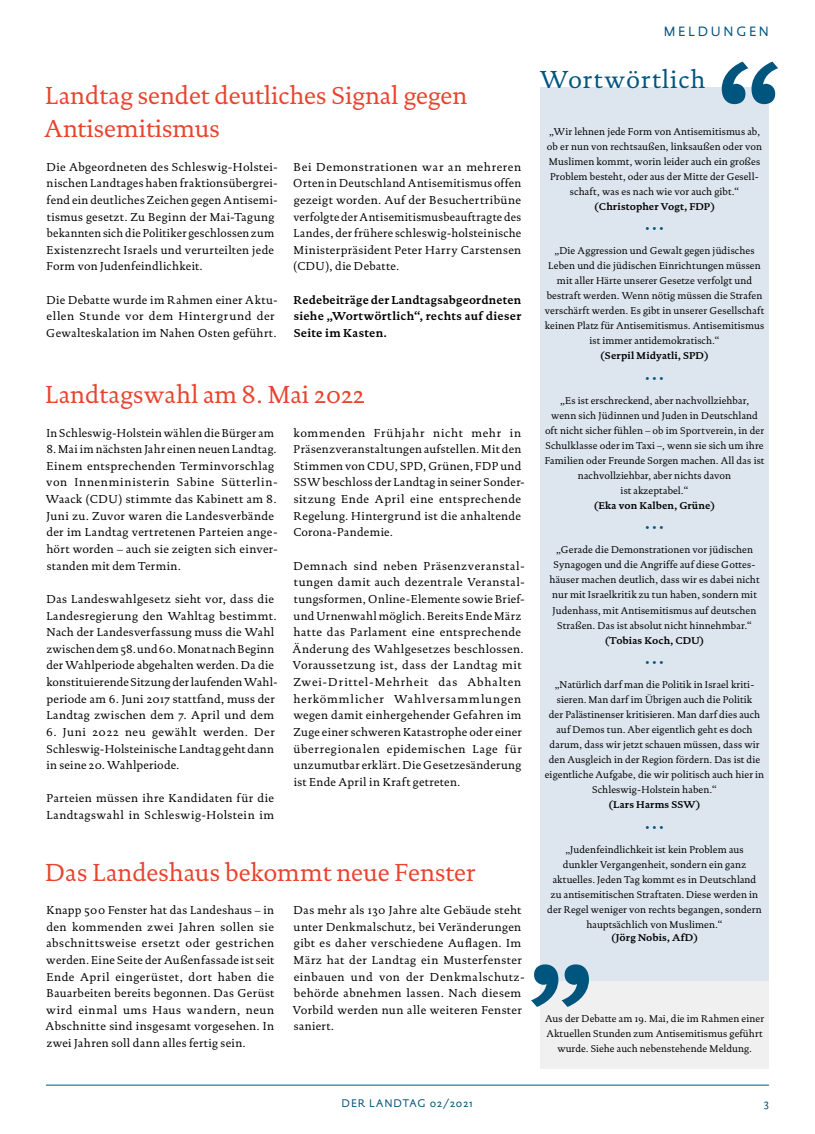
<style>
.page{position:relative;width:815px;height:1134px;background:#fff}
.page>*{position:absolute;margin:0;border:0;box-sizing:border-box;transform-origin:0 0}
.H2___010___20_24{font:25px "DTL Documenta ST";color:#e8442f}
.H2___010___20_24-2{font:25px "DTL Documenta ST";letter-spacing:.04em;color:#00557f}
.t1{font:13.75px "DTL Documenta Sans ST";letter-spacing:.2em;color:#00557f}
.TEX___Fließtext___Ei{font:11.62px/16.6px "DTL Documenta ST";letter-spacing:.035em;color:#000}
.P2___TEXT___Einzug_0{font:11.62px/16.6px "DTL Documenta ST";letter-spacing:.03em;color:#000}
.P2___TEXT___Einzug_0-2{font:700 11.62px/16.6px "DTL Documenta ST";letter-spacing:.025em;color:#000;text-align:justify}
.t2{font:11.25px "DTL Documenta Sans ST";letter-spacing:.08em;color:#00557f}
._060___Wortwörtlich{font:10px/15px "DTL Documenta ST";letter-spacing:.01em;color:#000;text-align:center}
._060___Wortwörtlich-2{font:700 10px "DTL Documenta ST";letter-spacing:.01em;color:#000}
._060___Wortwörtlich-3{font:10px "DTL Documenta ST";color:#00557f}
._060___Wortwörtlich-4{font:700 10px "DTL Documenta ST";letter-spacing:.03em;color:#000}
</style>
<div class="page">
<div style="left:540px;top:981px;width:229px;height:87px;background:#f0f0f0"></div>
<div style="left:540px;top:87px;width:229px;height:894px;background:#dde6ef"></div>
<svg style="left:722px;top:62px;width:56px;height:42px"></svg>
<svg style="left:531px;top:964px;width:58px;height:43px"></svg>
<hr style="left:46px;top:1085px;width:723px;height:1px;background:#00557f">
<p class="H2___010___20_24" style="left:45px;top:81px;width:424px">Landtag sendet deutliches Signal gegen</p>
<p class="H2___010___20_24" style="left:44px;top:114px;width:177px">Antisemitismus</p>
<p class="P2___TEXT___Einzug_0" style="left:46px;top:158px;width:233px">Die Abgeordneten des Schleswig-Holstei&shy;nischen Landtages haben fraktionsübergrei&shy;fend ein deutliches Zeichen gegen Antisemi&shy;tismus gesetzt. Zu Beginn der Mai-Tagung bekannten sich die Politiker geschlossen zum Existenzrecht Israels und verurteilten jede Form von Judenfeindlichkeit.</p>
<p class="P2___TEXT___Einzug_0" style="left:46px;top:291px;width:233px">Die Debatte wurde im Rahmen einer Aktu&shy;ellen Stunde vor dem Hintergrund der<br>Gewalteskalation im Nahen Osten geführt.</p>
<p class="P2___TEXT___Einzug_0" style="left:293px;top:158px;width:230px;text-align:justify">Bei Demonstrationen war an mehreren Orten in Deutschland Antisemitismus offen gezeigt worden. Auf der Besuchertribüne verfolgte der Antisemitismusbeauftragte des Landes, der frühere schleswig-holsteinische Ministerpräsident Peter Harry Carstensen (CDU), die Debatte.</p>
<p class="P2___TEXT___Einzug_0-2" style="left:294px;top:291px;width:229px">Redebeiträge der Landtagsabgeordneten siehe „Wortwörtlich“, rechts auf dieser Seite im Kasten.</p>
<p class="H2___010___20_24" style="left:45px;top:380px;width:321px">Landtagswahl am 8. Mai 2022</p>
<p class="TEX___Fließtext___Ei" style="left:46px;top:424px;width:229px">In Schleswig-Holstein wählen die Bürger am</p>
<p class="TEX___Fließtext___Ei" style="left:46px;top:441px;width:234px">8. Mai im nächsten Jahr einen neuen Landtag.<br>Einem entsprechenden Terminvorschlag von Innenministerin Sabine Sütterlin-Waack (CDU) stimmte das Kabinett am 8.<br>Juni zu. Zuvor waren die Landesverbände der im Landtag vertretenen Parteien ange&shy;hört worden – auch sie zeigten sich einver&shy;standen mit dem Termin.</p>
<p class="TEX___Fließtext___Ei" style="left:46px;top:591px;width:233px">Das Landeswahlgesetz sieht vor, dass die Landesregierung den Wahltag bestimmt.<br>Nach der Landesverfassung muss die Wahl zwischen dem 58. und 60. Monat nach Beginn der Wahlperiode abgehalten werden. Da die konstituierende Sitzung der laufenden Wahl&shy;periode am 6. Juni 2017 stattfand, muss der Landtag zwischen dem 7. April und dem</p>
<p class="TEX___Fließtext___Ei" style="left:46px;top:724px;width:230px;text-align:justify">6. Juni 2022 neu gewählt werden. Der Schleswig-Holsteinische Landtag geht dann in seine 20. Wahlperiode.</p>
<p class="TEX___Fließtext___Ei" style="left:46px;top:790px;width:229px">Parteien müssen ihre Kandidaten für die<br>Landtagswahl in Schleswig-Holstein im</p>
<p class="TEX___Fließtext___Ei" style="left:294px;top:424px;width:233px">kommenden Frühjahr nicht mehr in Präsenzveranstaltungen aufstellen. Mit den Stimmen von CDU, SPD, Grünen, FDP und SSW beschloss der Landtag in seiner Sonder&shy;sitzung Ende April eine entsprechende Regelung. Hintergrund ist die anhaltende</p>
<p class="TEX___Fließtext___Ei" style="left:293px;top:524px;width:101px">Corona-Pandemie.</p>
<p class="TEX___Fließtext___Ei" style="left:292px;top:557px;width:234px">Demnach sind neben Präsenzveranstal&shy;tungen damit auch dezentrale Veranstal&shy;tungsformen, Online-Elemente sowie Brief&shy;und Urnenwahl möglich. Bereits Ende März hatte das Parlament eine entsprechende Änderung des Wahlgesetzes beschlossen.<br>Voraussetzung ist, dass der Landtag mit Zwei-Drittel-Mehrheit das Abhalten herkömmlicher Wahlversammlungen wegen damit einhergehender Gefahren im Zuge einer schweren Katastrophe oder einer überregionalen epidemischen Lage für unzumutbar erklärt. Die Gesetzesänderung ist Ende April in Kraft getreten.</p>
<p class="H2___010___20_24" style="left:45px;top:857px;width:432px">Das Landeshaus bekommt neue Fenster</p>
<p class="TEX___Fließtext___Ei" style="left:45px;top:902px;width:231px;text-align:justify">Knapp 500 Fenster hat das Landeshaus – in den kommenden zwei Jahren sollen sie abschnittsweise ersetzt oder gestrichen werden. Eine Seite der Außenfassade ist seit Ende April eingerüstet, dort haben die Bauarbeiten bereits begonnen. Das Gerüst wird einmal ums Haus wandern, neun Abschnitte sind insgesamt vorgesehen. In zwei Jahren soll dann alles fertig sein.</p>
<p class="TEX___Fließtext___Ei" style="left:293px;top:902px;width:233px">Das mehr als 130 Jahre alte Gebäude steht unter Denkmalschutz, bei Veränderungen gibt es daher verschiedene Auflagen. Im März hat der Landtag ein Musterfenster einbauen und von der Denkmalschutz&shy;behörde abnehmen lassen. Nach diesem Vorbild werden nun alle weiteren Fenster saniert.</p>
<p class="t1" style="left:664px;top:23px;width:107px">MELDUNGEN</p>
<p class="H2___010___20_24-2" style="left:540px;top:64px;width:167px">Wortwörtlich</p>
<p class="_060___Wortwörtlich" style="left:547px;top:124px;width:217px">„Wir lehnen jede Form von Antisemitismus ab, ob er nun von rechtsaußen, linksaußen oder von Muslimen kommt, worin leider auch ein großes Problem besteht, oder aus der Mitte der Gesell&shy;schaft, was es nach wie vor auch gibt.“</p>
<p class="_060___Wortwörtlich-2" style="left:594px;top:200px;width:122px">(Christopher Vogt, FDP)</p>
<p class="_060___Wortwörtlich-3" style="left:645px;top:223px;width:20px">• • •</p>
<p class="_060___Wortwörtlich" style="left:545px;top:243px;width:221px">„Die Aggression und Gewalt gegen jüdisches Leben und die jüdischen Einrichtungen müssen mit aller Härte unserer Gesetze verfolgt und bestraft werden. Wenn nötig müssen die Strafen verschärft werden. Es gibt in unserer Gesellschaft keinen Platz für Antisemitismus. Antisemitismus ist immer antidemokratisch.“</p>
<p class="_060___Wortwörtlich-2" style="left:600px;top:350px;width:110px">(Serpil Midyatli, SPD)</p>
<p class="_060___Wortwörtlich-3" style="left:645px;top:372px;width:20px">• • •</p>
<p class="_060___Wortwörtlich" style="left:545px;top:393px;width:221px">„Es ist erschreckend, aber nachvollziehbar,<br>wenn sich Jüdinnen und Juden in Deutschland oft nicht sicher fühlen – ob im Sportverein, in der Schulklasse oder im Taxi –, wenn sie sich um ihre Familien oder Freunde Sorgen machen. All das ist nachvollziehbar, aber nichts davon<br>ist akzeptabel.“</p>
<p class="_060___Wortwörtlich-2" style="left:594px;top:499px;width:123px">(Eka von Kalben, Grüne)</p>
<p class="_060___Wortwörtlich-3" style="left:645px;top:522px;width:20px">• • •</p>
<p class="_060___Wortwörtlich" style="left:550px;top:542px;width:211px">„Gerade die Demonstrationen vor jüdischen Synagogen und die Angriffe auf diese Gottes&shy;häuser machen deutlich, dass wir es dabei nicht nur mit Israelkritik zu tun haben, sondern mit Judenhass, mit Antisemitismus auf deutschen Straßen. Das ist absolut nicht hinnehmbar.“</p>
<p class="_060___Wortwörtlich-2" style="left:605px;top:634px;width:101px">(Tobias Koch, CDU)</p>
<p class="_060___Wortwörtlich-3" style="left:645px;top:657px;width:20px">• • •</p>
<p class="_060___Wortwörtlich" style="left:545px;top:677px;width:221px">„Natürlich darf man die Politik in Israel kriti&shy;sieren. Man darf im Übrigen auch die Politik<br>der Palästinenser kritisieren. Man darf dies auch auf Demos tun. Aber eigentlich geht es doch darum, dass wir jetzt schauen müssen, dass wir den Ausgleich in der Region fördern. Das ist die eigentliche Aufgabe, die wir politisch auch hier in Schleswig-Holstein haben.“</p>
<p class="_060___Wortwörtlich-4" style="left:608px;top:799px;width:94px">(Lars Harms SSW)</p>
<p class="_060___Wortwörtlich-3" style="left:645px;top:821px;width:20px">• • •</p>
<p class="_060___Wortwörtlich" style="left:547px;top:842px;width:216px">„Judenfeindlichkeit ist kein Problem aus dunkler Vergangenheit, sondern ein ganz aktuelles. Jeden Tag kommt es in Deutschland zu antisemitischen Straftaten. Diese werden in der Regel weniger von rechts begangen, sondern hauptsächlich von Muslimen.“</p>
<p class="_060___Wortwörtlich-2" style="left:611px;top:932px;width:88px">(Jörg Nobis, AfD)</p>
<p class="_060___Wortwörtlich" style="left:545px;top:1011px;width:221px">Aus der Debatte am 19. Mai, die im Rahmen einer<br>Aktuellen Stunden zum Antisemitismus geführt wurde. Siehe auch nebenstehende Meldung.</p>
<p class="t2" style="left:342px;top:1097px;width:132px">DER LANDTAG 02/2021</p>
<p class="t2" style="left:764px;top:1097px;width:6px">3</p>
</div>
